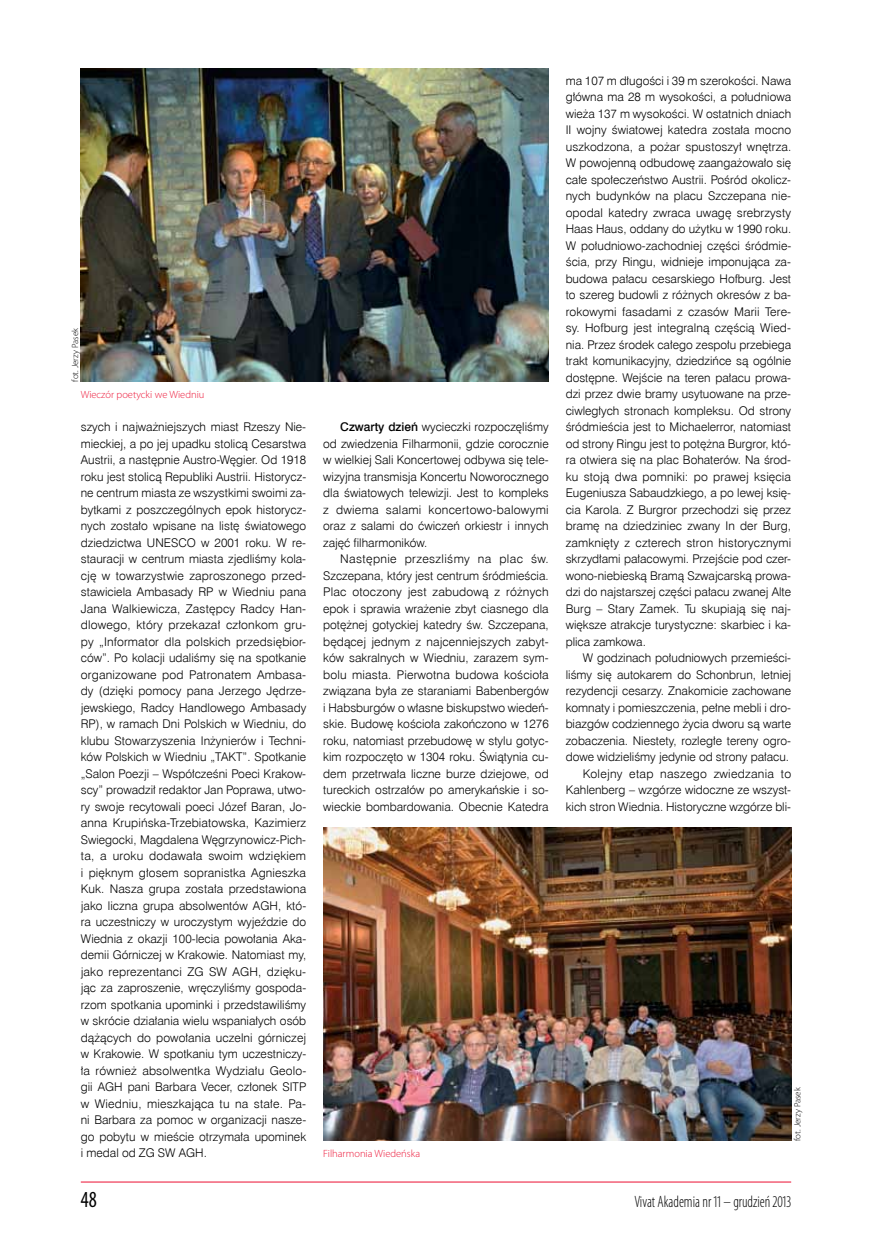
<style>
.page{position:relative;width:872px;height:1242px;background:#fff}
.page>*{position:absolute;margin:0;border:0;box-sizing:border-box;transform-origin:0 0}
.t1{font:condensed 23.1px "Myriad Pro";color:#000;scale:.91 1}
.t2{font:300 condensed 16.5px "Myriad Pro";color:#000;scale:.91 1}
.t3{font:12px/16.5px "Swis 721 Lt EU";color:#000;text-align:justify}
.t4{font:300 10.5px "Myriad Pro";color:#ed1a3b}
.t5{font:300 9px "Myriad Pro";color:#000}
.s1{font-family:"Swis 721 Md EU"}
</style>
<div class="page">
<hr style="left:81px;top:1181px;width:710px;height:1px;background:#ed1a3b">
<img style="left:323px;top:827px;width:468px;height:314px">
<img style="left:81px;top:68px;width:468px;height:314px">
<p class="t5" style="left:70px;top:382px;width:55px;rotate:-90deg">fot. Jerzy Pasek</p>
<p class="t4" style="left:81px;top:389px;width:125px">Wieczór poetycki we Wiedniu</p>
<p class="t3" style="left:81px;top:419px;width:227px">szych i najważniejszych miast Rzeszy Nie&shy;mieckiej, a po jej upadku stolicą Cesarstwa Austrii, a następnie Austro-Węgier. Od 1918 roku jest stolicą Republiki Austrii. Historycz&shy;ne centrum miasta ze wszystkimi swoimi za&shy;bytkami z poszczególnych epok historycz&shy;nych zostało wpisane na listę światowego dziedzictwa UNESCO w 2001 roku. W re&shy;stauracji w centrum miasta zjedliśmy kola&shy;cję w towarzystwie zaproszonego przed&shy;stawiciela Ambasady RP w Wiedniu pana Jana Walkiewicza, Zastępcy Radcy Han&shy;dlowego, który przekazał członkom gru&shy;py „Informator dla polskich przedsiębior&shy;ców”. Po kolacji udaliśmy się na spotkanie organizowane pod Patronatem Ambasa&shy;dy (dzięki pomocy pana Jerzego Jędrze&shy;jewskiego, Radcy Handlowego Ambasady RP), w ramach Dni Polskich w Wiedniu, do klubu Stowarzyszenia Inżynierów i Techni&shy;ków Polskich w Wiedniu „TAKT”. Spotkanie „Salon Poezji – Współcześni Poeci Krakow&shy;scy” prowadził redaktor Jan Poprawa, utwo&shy;ry swoje recytowali poeci Józef Baran, Jo&shy;anna Krupińska-Trzebiatowska, Kazimierz Swiegocki, Magdalena Węgrzynowicz-Pich&shy;ta, a uroku dodawała swoim wdziękiem i pięknym głosem sopranistka Agnieszka Kuk. Nasza grupa została przedstawiona jako liczna grupa absolwentów AGH, któ&shy;ra uczestniczy w uroczystym wyjeździe do Wiednia z okazji 100-lecia powołania Aka&shy;demii Górniczej w Krakowie. Natomiast my, jako reprezentanci ZG SW AGH, dzięku&shy;jąc za zaproszenie, wręczyliśmy gospoda&shy;rzom spotkania upominki i przedstawiliśmy w skrócie działania wielu wspaniałych osób dążących do powołania uczelni górniczej w Krakowie. W spotkaniu tym uczestniczy&shy;ła również absolwentka Wydziału Geolo&shy;gii AGH pani Barbara Vecer, członek SITP w Wiedniu, mieszkająca tu na stałe. Pa&shy;ni Barbara za pomoc w organizacji nasze&shy;go pobytu w mieście otrzymała upominek i medal od ZG SW AGH.</p>
<p class="t3" style="left:323px;top:419px;width:227px;text-indent:17px"><span class="s1">Czwarty dzień</span> wycieczki rozpoczęliśmy od zwiedzenia Filharmonii, gdzie corocznie w wielkiej Sali Koncertowej odbywa się tele&shy;wizyjna transmisja Koncertu Noworocznego dla światowych telewizji. Jest to kompleks z dwiema salami koncertowo-balowymi oraz z salami do ćwiczeń orkiestr i innych zajęć filharmoników.</p>
<p class="t3" style="left:323px;top:551px;width:227px;text-indent:17px">Następnie przeszliśmy na plac św.<br>Szczepana, który jest centrum śródmieścia.<br>Plac otoczony jest zabudową z różnych epok i sprawia wrażenie zbyt ciasnego dla potężnej gotyckiej katedry św. Szczepana, będącej jednym z najcenniejszych zabyt&shy;ków sakralnych w Wiedniu, zarazem sym&shy;bolu miasta. Pierwotna budowa kościoła związana była ze staraniami Babenbergów i Habsburgów o własne biskupstwo wiedeń&shy;skie. Budowę kościoła zakończono w 1276 roku, natomiast przebudowę w stylu gotyc&shy;kim rozpoczęto w 1304 roku. Świątynia cu&shy;dem przetrwała liczne burze dziejowe, od tureckich ostrzałów po amerykańskie i so&shy;wieckie bombardowania. Obecnie Katedra</p>
<p class="t4" style="left:323px;top:1148px;width:98px">Filharmonia Wiedeńska</p>
<p class="t3" style="left:566px;top:72px;width:227px">ma 107 m długości i 39 m szerokości. Nawa główna ma 28 m wysokości, a południowa wieża 137 m wysokości. W ostatnich dniach II wojny światowej katedra została mocno uszkodzona, a pożar spustoszył wnętrza.<br>W powojenną odbudowę zaangażowało się całe społeczeństwo Austrii. Pośród okolicz&shy;nych budynków na placu Szczepana nie&shy;opodal katedry zwraca uwagę srebrzysty Haas Haus, oddany do użytku w 1990 roku.<br>W południowo-zachodniej części śródmie&shy;ścia, przy Ringu, widnieje imponująca za&shy;budowa pałacu cesarskiego Hofburg. Jest to szereg budowli z różnych okresów z ba&shy;rokowymi fasadami z czasów Marii Tere&shy;sy. Hofburg jest integralną częścią Wied&shy;nia. Przez środek całego zespołu przebiega trakt komunikacyjny, dziedzińce są ogólnie dostępne. Wejście na teren pałacu prowa&shy;dzi przez dwie bramy usytuowane na prze&shy;ciwległych stronach kompleksu. Od strony śródmieścia jest to Michaelerror, natomiast od strony Ringu jest to potężna Burgror, któ&shy;ra otwiera się na plac Bohaterów. Na środ&shy;ku stoją dwa pomniki: po prawej księcia Eugeniusza Sabaudzkiego, a po lewej księ&shy;cia Karola. Z Burgror przechodzi się przez bramę na dziedziniec zwany In der Burg, zamknięty z czterech stron historycznymi skrzydłami pałacowymi. Przejście pod czer&shy;wono-niebieską Bramą Szwajcarską prowa&shy;dzi do najstarszej części pałacu zwanej Alte Burg – Stary Zamek. Tu skupiają się naj&shy;większe atrakcje turystyczne: skarbiec i ka&shy;plica zamkowa.</p>
<p class="t3" style="left:566px;top:650px;width:227px;text-align:right">W godzinach południowych przemieści&shy;liśmy się autokarem do Schonbrun, letniej rezydencji cesarzy. Znakomicie zachowane komnaty i pomieszczenia, pełne mebli i dro&shy;biazgów codziennego życia dworu są warte zobaczenia. Niestety, rozległe tereny ogro&shy;dowe widzieliśmy jedynie od strony pałacu.<br>Kolejny etap naszego zwiedzania to Kahlenberg – wzgórze widoczne ze wszyst&shy;kich stron Wiednia. Historyczne wzgórze bli-</p>
<p class="t5" style="left:792px;top:1141px;width:55px;rotate:-90deg">fot. Jerzy Pasek</p>
<h1 class="t1" style="left:81px;top:1186px;width:19px">48</h1>
<h2 class="t2" style="left:634px;top:1192px;width:174px">Vivat Akademia nr 11 – grudzień 2013</h2>
</div>
